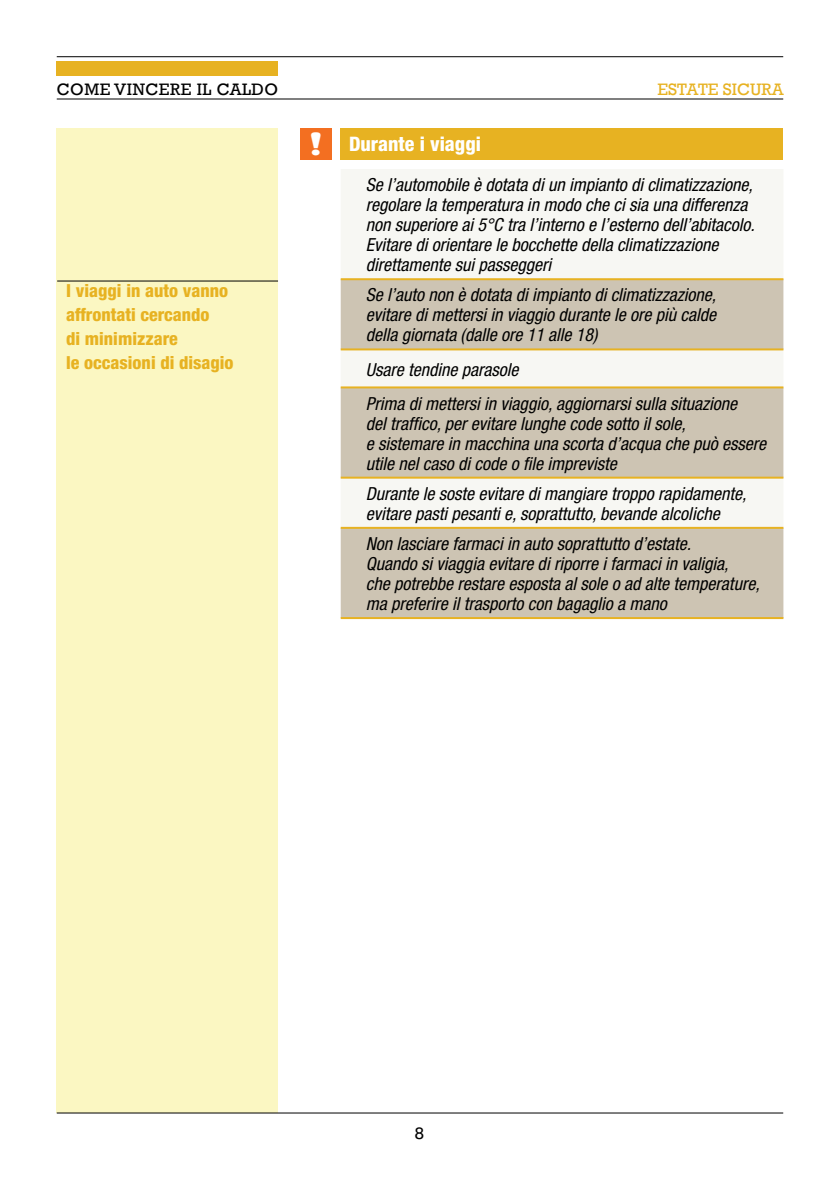
<style>
.page{position:relative;width:840px;height:1191px;background:#fff}
.page>*{position:absolute;margin:0;border:0;box-sizing:border-box;transform-origin:0 0}
.t1{font:800 condensed 20px "Helvetica Neue";color:#fff}
.t2{font:italic condensed 18px/20px "Helvetica Neue";color:#000}
.t3{font:800 condensed 18px/24px "Helvetica Neue";color:#e7b222}
.t4{font:17px "Rockwell";letter-spacing:.03em;color:#000}
.t5{font:17px "Rockwell";color:#e7b222}
.s1{font-family:"Aachen";font-weight:700;font-stretch:normal;font-size:26px}
</style>
<div class="page">
<div style="left:57px;top:129px;width:221px;height:984px;background:#fbf7c2"></div>
<hr style="left:57px;top:56px;width:725px;height:1px;background:#000">
<hr style="left:57px;top:99px;width:725px;height:1px;background:#000">
<div style="left:57px;top:62px;width:221px;height:14px;background:#e7b222"></div>
<hr style="left:57px;top:1112px;width:725px;height:1px;background:#000">
<hr style="left:57px;top:280px;width:221px;height:1px;background:#000">
<div style="left:339px;top:128px;width:443px;height:31px;background:#e7b222"></div>
<div style="left:341px;top:169px;width:442px;height:109px;background:#f7f7f3"></div>
<svg style="left:340px;top:280px;width:443px;height:337px;fill:#cdc4b3"></svg>
<hr style="left:340px;top:278px;width:443px;height:2px;background:#e7b222">
<hr style="left:340px;top:348px;width:443px;height:2px;background:#e7b222">
<hr style="left:340px;top:527px;width:443px;height:2px;background:#e7b222">
<hr style="left:340px;top:617px;width:443px;height:2px;background:#e7b222">
<hr style="left:340px;top:386px;width:443px;height:2px;background:#e7b222">
<hr style="left:340px;top:476px;width:443px;height:2px;background:#e7b222">
<div style="left:300px;top:128px;width:31px;height:31px;background:#f36f21"></div>
<p class="t4" style="left:57px;top:79px;width:223px">COME VINCERE IL CALDO</p>
<p class="t5" style="left:657px;top:79px;width:128px">ESTATE SICURA</p>
<p class="t3" style="left:66px;top:278px;width:169px">I viaggi in auto vanno affrontati cercando<br>di minimizzare<br>le occasioni di disagio</p>
<p class="t1" style="left:308px;top:131px;width:174px"><span class="s1">!</span> Durante i viaggi</p>
<p class="t2" style="left:365px;top:175px;width:390px">Se l’automobile è dotata di un impianto di climatizzazione, regolare la temperatura in modo che ci sia una differenza non superiore ai 5°C tra l’interno e l’esterno dell’abitacolo.<br>Evitare di orientare le bocchette della climatizzazione direttamente sui passeggeri</p>
<p class="t2" style="left:365px;top:285px;width:352px;text-align:justify">Se l’auto non è dotata di impianto di climatizzazione, evitare di mettersi in viaggio durante le ore più calde della giornata (dalle ore 11 alle 18)</p>
<p class="t2" style="left:365px;top:352px;width:373px;line-height:34px">Usare tendine parasole<br>Prima di mettersi in viaggio, aggiornarsi sulla situazione</p>
<p class="t2" style="left:365px;top:413px;width:402px">del traffico, per evitare lunghe code sotto il sole,<br>e sistemare in macchina una scorta d’acqua che può essere utile nel caso di code o file impreviste</p>
<p class="t2" style="left:365px;top:483px;width:382px">Durante le soste evitare di mangiare troppo rapidamente, evitare pasti pesanti e, soprattutto, bevande alcoliche</p>
<p class="t2" style="left:365px;top:533px;width:395px">Non lasciare farmaci in auto soprattutto d’estate.<br>Quando si viaggia evitare di riporre i farmaci in valigia,<br>che potrebbe restare esposta al sole o ad alte temperature, ma preferire il trasporto con bagaglio a mano</p>
<p class="t4" style="left:414px;top:1123px;width:11px">8</p>
</div>
